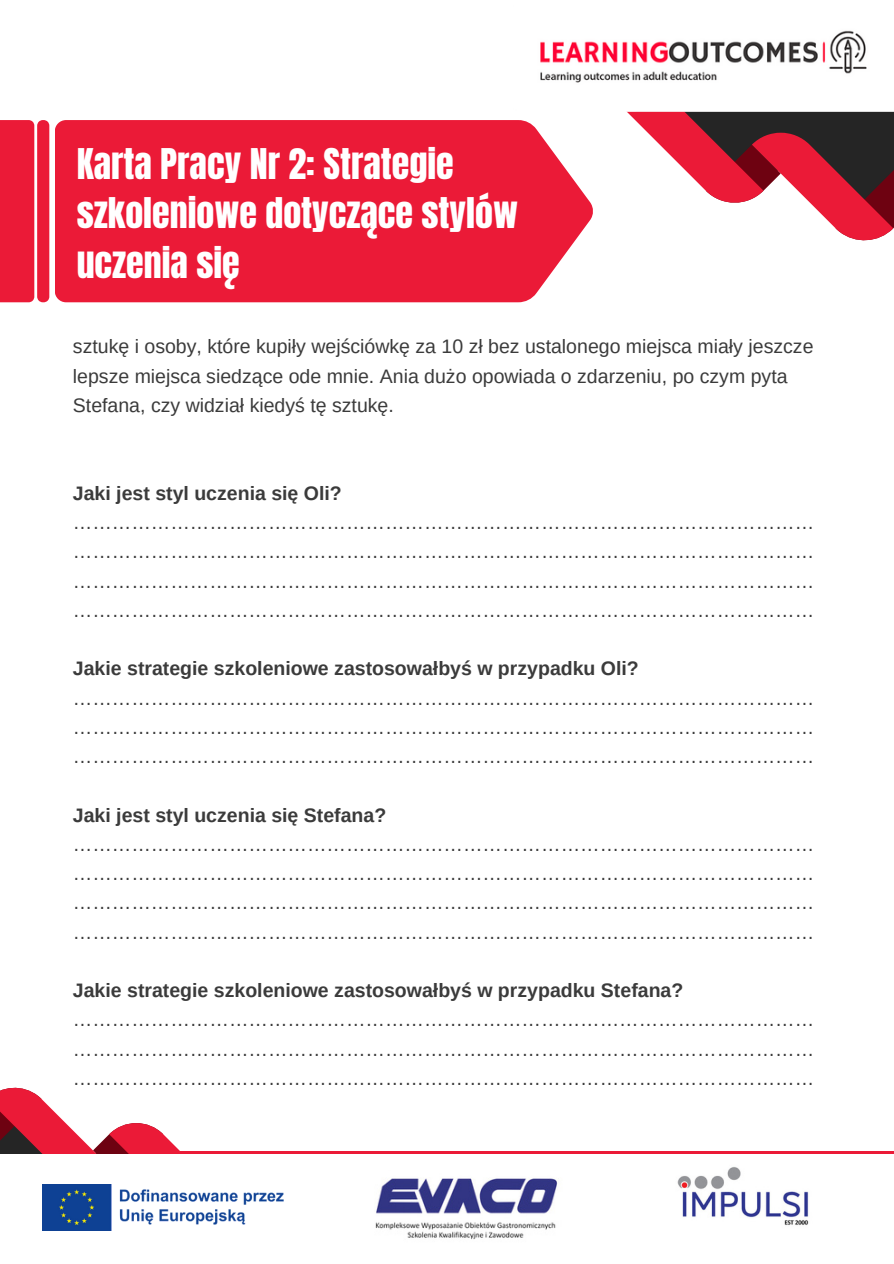
<style>
.page{position:relative;width:894px;height:1264px;background:#fff}
.page>*{position:absolute;margin:0;border:0;box-sizing:border-box;transform-origin:0 0}
.t1{font:36px/49.5px "Anton";color:#fff}
.t2{font:19.5px/29.2px "Arimo";color:#3b3b3b;text-align:justify}
.t3{font:700 19.5px "Arimo";color:#3b3b3b}
</style>
<div class="page">
<div style="left:162px;top:1150px;width:731px;height:17px;background:#eb1a37"></div>
<svg style="left:626px;top:111px;width:267px;height:130px"></svg>
<svg style="left:0;top:1087px;width:238px;height:67px"></svg>
<img style="left:540px;top:30px;width:327px;height:53px">
<div style="left:0;top:1154px;width:893px;height:109px;background:#fff"></div>
<img style="left:375px;top:1178px;width:184px;height:62px">
<img style="left:677px;top:1167px;width:132px;height:58px">
<div style="left:55px;top:120px;width:538px;height:182px;background:#eb1a37"></div>
<svg style="left:0;top:120px;width:49px;height:182px;background:#ec2843"></svg>
<img style="left:42px;top:1184px;width:241px;height:46px">
<p class="t1" style="left:77px;top:139px;width:443px">Karta Pracy Nr 2: Strategie szkoleniowe dotyczące stylów uczenia się</p>
<p class="t2" style="left:73px;top:332px;width:742px;text-align:left">sztukę i osoby, które kupiły wejściówkę za 10 zł bez ustalonego miejsca miały jeszcze lepsze miejsca siedzące ode mnie. Ania dużo opowiada o zdarzeniu, po czym pyta<br>Stefana, czy widział kiedyś tę sztukę.</p>
<p class="t3" style="left:73px;top:482px;width:270px">Jaki jest styl uczenia się Oli?</p>
<p class="t2" style="left:73px;top:507px;width:742px">…………………………………………………………………………………………………… …………………………………………………………………………………………………… …………………………………………………………………………………………………… ……………………………………………………………………………………………………</p>
<p class="t3" style="left:73px;top:657px;width:567px">Jakie strategie szkoleniowe zastosowałbyś w przypadku Oli?</p>
<p class="t2" style="left:73px;top:683px;width:742px">…………………………………………………………………………………………………… …………………………………………………………………………………………………… ……………………………………………………………………………………………………</p>
<p class="t3" style="left:73px;top:804px;width:315px">Jaki jest styl uczenia się Stefana?</p>
<p class="t2" style="left:73px;top:829px;width:742px">…………………………………………………………………………………………………… …………………………………………………………………………………………………… …………………………………………………………………………………………………… ……………………………………………………………………………………………………</p>
<p class="t3" style="left:73px;top:979px;width:611px">Jakie strategie szkoleniowe zastosowałbyś w przypadku Stefana?</p>
<p class="t2" style="left:73px;top:1005px;width:742px">…………………………………………………………………………………………………… …………………………………………………………………………………………………… ……………………………………………………………………………………………………</p>
</div>
